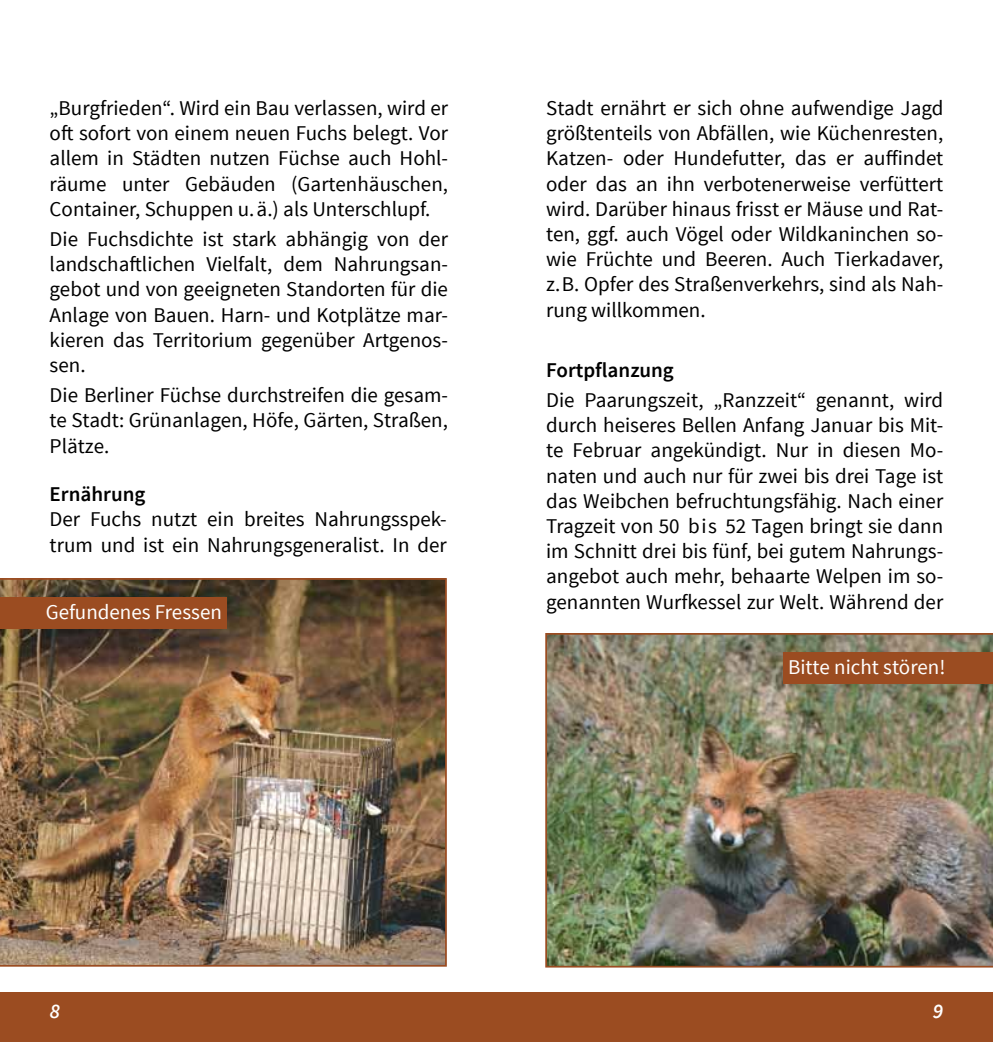
<style>
.page{position:relative;width:993px;height:1042px;background:#fff}
.page>*{position:absolute;margin:0;border:0;box-sizing:border-box;transform-origin:0 0}
.t1{font:21px/25.2px "Source Sans Pro";color:#000;text-align:justify}
.t2{font:21px "Source Sans Pro";color:#fff}
.t3{font:600 21px "Source Sans Pro";color:#000}
.t4{font:italic 600 21px "Source Sans Pro";color:#fff}
</style>
<div class="page">
<div style="left:0;top:992px;width:516px;height:50px;background:#9b4c21"></div>
<div style="left:476px;top:992px;width:516px;height:50px;background:#9b4c21"></div>
<img style="left:545px;top:633px;width:447px;height:334px">
<img style="left:0;top:578px;width:446px;height:388px">
<div style="left:0;top:598px;width:227px;height:31px;background:#9b4c21"></div>
<div style="left:782px;top:653px;width:210px;height:31px;background:#9b4c21"></div>
<p class="t1" style="left:50px;top:96px;width:400px">„Burgfrieden“. Wird ein Bau verlassen, wird er oft sofort von einem neuen Fuchs belegt. Vor allem in Städten nutzen Füchse auch Hohl&shy;räume unter Gebäuden (Gartenhäuschen, Container, Schuppen u.ä.) als Unterschlupf.</p>
<p class="t1" style="left:50px;top:227px;width:400px">Die Fuchsdichte ist stark abhängig von der landschaftlichen Vielfalt, dem Nahrungsan&shy;gebot und von geeigneten Standorten für die Anlage von Bauen. Harn- und Kotplätze mar&shy;kieren das Territorium gegenüber Artgenos&shy;sen.</p>
<p class="t1" style="left:50px;top:383px;width:400px">Die Berliner Füchse durchstreifen die gesam&shy;te Stadt: Grünanlagen, Höfe, Gärten, Straßen, Plätze.</p>
<p class="t3" style="left:50px;top:481px;width:97px">Ernährung</p>
<p class="t1" style="left:50px;top:507px;width:398px">Der Fuchs nutzt ein breites Nahrungsspek&shy;trum und ist ein Nahrungsgeneralist. In der</p>
<p class="t2" style="left:46px;top:598px;width:178px">Gefundenes Fressen</p>
<p class="t1" style="left:546px;top:96px;width:398px">Stadt ernährt er sich ohne aufwendige Jagd größtenteils von Abfällen, wie Küchenresten, Katzen- oder Hundefutter, das er auffindet oder das an ihn verbotenerweise verfüttert wird. Darüber hinaus frisst er Mäuse und Rat&shy;ten, ggf. auch Vögel oder Wildkaninchen so&shy;wie Früchte und Beeren. Auch Tierkadaver, z.B. Opfer des Straßenverkehrs, sind als Nah&shy;rung willkommen.</p>
<p class="t3" style="left:546px;top:356px;width:129px">Fortpflanzung</p>
<p class="t1" style="left:546px;top:388px;width:398px">Die Paarungszeit, „Ranzzeit“ genannt, wird durch heiseres Bellen Anfang Januar bis Mit&shy;te Februar angekündigt. Nur in diesen Mo&shy;naten und auch nur für zwei bis drei Tage ist das Weibchen befruchtungsfähig. Nach einer Tragzeit von 50 bis 52 Tagen bringt sie dann im Schnitt drei bis fünf, bei gutem Nahrungs&shy;angebot auch mehr, behaarte Welpen im so&shy;genannten Wurfkessel zur Welt. Während der</p>
<p class="t2" style="left:787px;top:653px;width:159px">Bitte nicht stören!</p>
<p class="t4" style="left:50px;top:998px;width:12px">8</p>
<p class="t4" style="left:932px;top:998px;width:12px">9</p>
</div>
